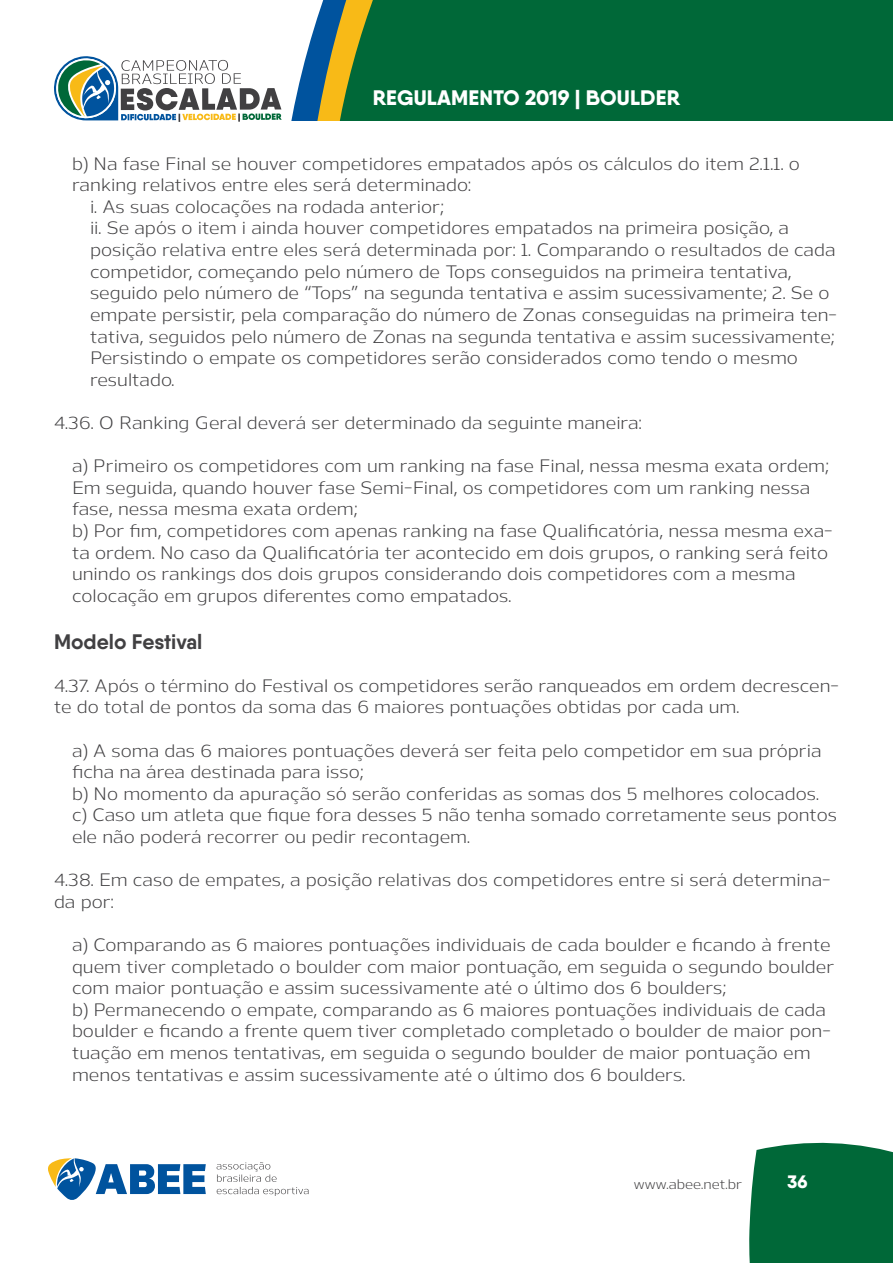
<style>
.page{position:relative;width:893px;height:1263px;background:#fff}
.page>*{position:absolute;margin:0;border:0;box-sizing:border-box;transform-origin:0 0}
.t1{font:800 21px "Qanelas";letter-spacing:.01em;color:#fff}
.t2{font:700 21px "Qanelas";color:#414042}
.t3{font:18px/21.6px "Nauman";color:#414042}
.t4{font:800 18px "Qanelas";color:#fff}
.t5{font:13.8px "Nauman";color:#414042}
</style>
<div class="page">
<div style="left:749px;top:1142px;width:144px;height:121px;background:#006838"></div>
<svg style="left:48px;top:1158px;width:158px;height:42px"></svg>
<svg style="left:217px;top:1162px;width:91px;height:34px"></svg>
<svg style="left:291px;top:68px;width:12px;height:53px"></svg>
<svg style="left:303px;top:0;width:24px;height:121px;fill:#00539e"></svg>
<div style="left:327px;top:0;width:566px;height:121px;background:#006838"></div>
<svg style="left:54px;top:56px;width:228px;height:66px"></svg>
<p class="t1" style="left:373px;top:85px;width:309px">REGULAMENTO 2019 | BOULDER</p>
<p class="t3" style="left:72px;top:151px;width:729px">b) Na fase Final se houver competidores empatados após os cálculos do item 2.1.1. o</p>
<p class="t3" style="left:72px;top:172px;width:400px">ranking relativos entre eles será determinado:</p>
<p class="t3" style="left:90px;top:194px;width:355px">i. As suas colocações na rodada anterior;</p>
<p class="t3" style="left:90px;top:216px;width:700px">ii. Se após o item i ainda houver competidores empatados na primeira posição, a</p>
<p class="t3" style="left:90px;top:237px;width:747px">posição relativa entre eles será determinada por: 1. Comparando o resultados de cada</p>
<p class="t3" style="left:90px;top:259px;width:703px">competidor, começando pelo número de Tops conseguidos na primeira tentativa,</p>
<p class="t3" style="left:90px;top:280px;width:741px">seguido pelo número de “Tops” na segunda tentativa e assim sucessivamente; 2. Se o</p>
<p class="t3" style="left:90px;top:302px;width:748px">empate persistir, pela comparação do número de Zonas conseguidas na primeira ten-</p>
<p class="t3" style="left:90px;top:324px;width:746px">tativa, seguidos pelo número de Zonas na segunda tentativa e assim sucessivamente;</p>
<p class="t3" style="left:90px;top:345px;width:709px">Persistindo o empate os competidores serão considerados como tendo o mesmo</p>
<p class="t3" style="left:90px;top:367px;width:86px">resultado.</p>
<p class="t3" style="left:54px;top:410px;width:589px">4.36. O Ranking Geral deverá ser determinado da seguinte maneira:</p>
<p class="t3" style="left:72px;top:453px;width:762px">a) Primeiro os competidores com um ranking na fase Final, nessa mesma exata ordem; Em seguida, quando houver fase Semi-Final, os competidores com um ranking nessa fase, nessa mesma exata ordem;<br>b) Por fim, competidores com apenas ranking na fase Qualificatória, nessa mesma exa&shy;ta ordem. No caso da Qualificatória ter acontecido em dois grupos, o ranking será feito unindo os rankings dos dois grupos considerando dois competidores com a mesma colocação em grupos diferentes como empatados.</p>
<p class="t2" style="left:54px;top:628px;width:150px">Modelo Festival</p>
<p class="t3" style="left:54px;top:673px;width:786px">4.37. Após o término do Festival os competidores serão ranqueados em ordem decrescen&shy;te do total de pontos da soma das 6 maiores pontuações obtidas por cada um.</p>
<p class="t3" style="left:72px;top:738px;width:766px">a) A soma das 6 maiores pontuações deverá ser feita pelo competidor em sua própria ficha na área destinada para isso;<br>b) No momento da apuração só serão conferidas as somas dos 5 melhores colocados. c) Caso um atleta que fique fora desses 5 não tenha somado corretamente seus pontos ele não poderá recorrer ou pedir recontagem.</p>
<p class="t3" style="left:54px;top:867px;width:778px">4.38. Em caso de empates, a posição relativas dos competidores entre si será determina&shy;da por:</p>
<p class="t3" style="left:72px;top:932px;width:764px">a) Comparando as 6 maiores pontuações individuais de cada boulder e ficando à frente quem tiver completado o boulder com maior pontuação, em seguida o segundo boulder com maior pontuação e assim sucessivamente até o último dos 6 boulders;<br>b) Permanecendo o empate, comparando as 6 maiores pontuações individuais de cada boulder e ficando a frente quem tiver completado completado o boulder de maior pon&shy;tuação em menos tentativas, em seguida o segundo boulder de maior pontuação em menos tentativas e assim sucessivamente até o último dos 6 boulders.</p>
<p class="t5" style="left:634px;top:1173px;width:110px">www.abee.net.br</p>
<p class="t4" style="left:788px;top:1170px;width:21px">36</p>
</div>
